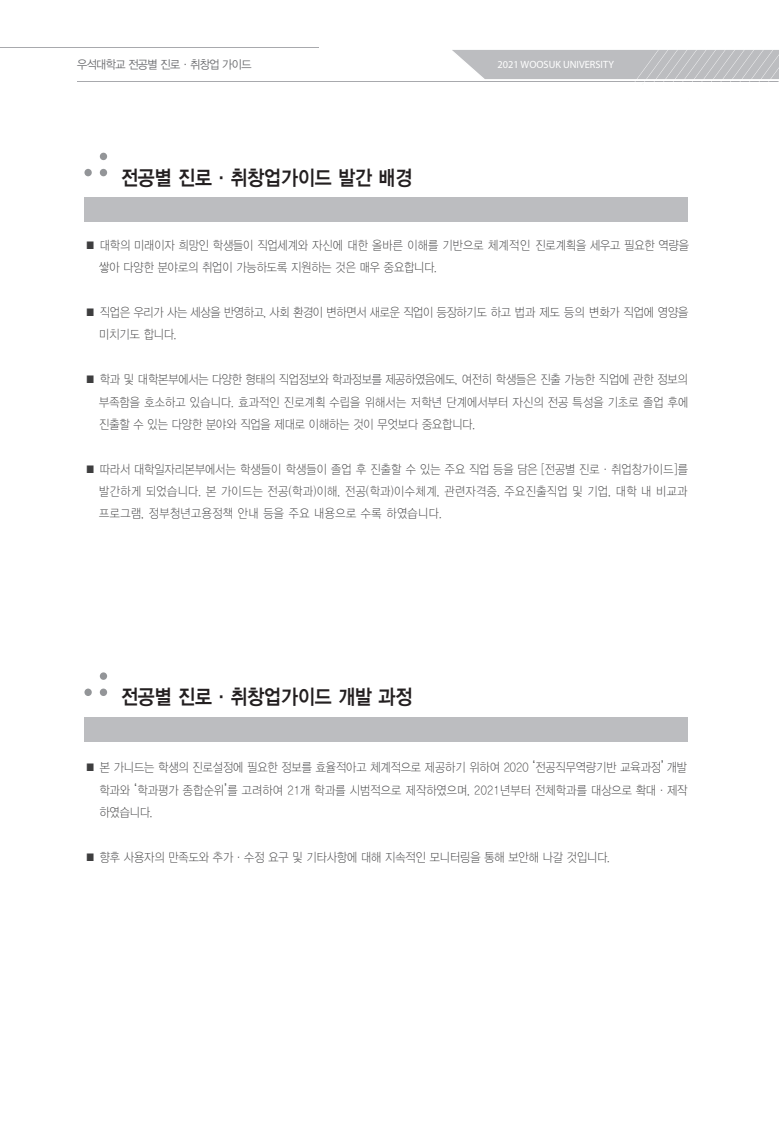
<style>
.page{position:relative;width:779px;height:1132px;background:#fff}
.page>*{position:absolute;margin:0;border:0;box-sizing:border-box;transform-origin:0 0}
.t1{font:20.7px "YDIYGO340";color:#231f20;scale:.88 1}
.t2{font:12.45px/22.4px "YDIYGO310";color:#3e3e3f;text-align:justify;scale:.88 1}
.t3{font:12.45px/22.4px "YDIYGO310";letter-spacing:-.02em;color:#3e3e3f;scale:.88 1}
.t4{font:11.85px "YDIYGO320";letter-spacing:-.05em;color:#6c6d70;scale:.93 1}
.t5{font:10.5px "Myriad Pro";color:#fff}
.s1{font-family:"YDI Web Dotum"}
</style>
<div class="page">
<div style="left:84px;top:198px;width:603px;height:24px;background:#bcbdc0"></div>
<div style="left:84px;top:169px;width:8px;height:7px;background:#939598;border-radius:50%"></div>
<div style="left:100px;top:169px;width:7px;height:7px;background:#939598;border-radius:50%"></div>
<div style="left:100px;top:153px;width:7px;height:7px;background:#939598;border-radius:50%"></div>
<div style="left:84px;top:717px;width:603px;height:24px;background:#bcbdc0"></div>
<div style="left:84px;top:688px;width:8px;height:7px;background:#939598;border-radius:50%"></div>
<div style="left:100px;top:688px;width:7px;height:7px;background:#939598;border-radius:50%"></div>
<div style="left:100px;top:672px;width:7px;height:7px;background:#939598;border-radius:50%"></div>
<hr style="left:0;top:47px;width:318px;height:1px;background:#a8a9ad">
<hr style="left:77px;top:81px;width:701px;height:1px;background:#a8a9ad">
<svg style="left:452px;top:50px;width:326px;height:32px;background:#c3c4c7"></svg>
<p class="t4" style="left:77px;top:58px;width:189px">우석대학교 전공별 진로·취창업 가이드</p>
<p class="t5" style="left:497px;top:58px;width:118px">2021 WOOSUK UNIVERSITY</p>
<h1 class="t1" style="left:121px;top:165px;width:332px">전공별 진로·취창업가이드 발간 배경</h1>
<p class="t2" style="left:99px;top:234px;width:671px;text-indent:-14px">■ 대학의 미래이자 희망인 학생들이 직업세계와 자신에 대한 올바른 이해를 기반으로 체계적인 진로계획을 세우고 필요한 역량을 쌓아 다양한 분야로의 취업이 가능하도록 지원하는 것은 매우 중요합니다.</p>
<p class="t3" style="left:99px;top:301px;width:670px;text-indent:-14px">■ 직업은 우리가 사는 세상을 반영하고, 사회 환경이 변하면서 새로운 직업이 등장하기도 하고 법과 제도 등의 변화가 직업에 영양을 미치기도 합니다.</p>
<p class="t2" style="left:99px;top:368px;width:670px;text-indent:-14px">■ 학과 및 대학본부에서는 다양한 형태의 직업정보와 학과정보를 제공하였음에도, 여전히 학생들은 진출 가능한 직업에 관한 정보의 부족함을 호소하고 있습니다. 효과적인 진로계획 수립을 위해서는 저학년 단계에서부터 자신의 전공 특성을 기초로 졸업 후에 진출할 수 있는 다양한 분야와 직업을 제대로 이해하는 것이 무엇보다 중요합니다.</p>
<p class="t2" style="left:99px;top:458px;width:670px;text-indent:-14px">■ 따라서 대학일자리본부에서는 학생들이 학생들이 졸업 후 진출할 수 있는 주요 직업 등을 담은 [전공별 진로·취업창가이드]를 발간하게 되었습니다. 본 가이드는 전공(학과)이해, 전공(학과)이수체계, 관련자격증, 주요진출직업 및 기업, 대학 내 비교과 프로그램, 정부청년고용정책 안내 등을 주요 내용으로 수록 하였습니다.</p>
<h1 class="t1" style="left:121px;top:685px;width:332px">전공별 진로·취창업가이드 개발 과정</h1>
<p class="t2" style="left:99px;top:756px;width:669px;text-indent:-15px">■ 본 가니드는 학생의 진로설정에 필요한 정보를 효율적아고 체계적으로 제공하기 위하여 2020 <span class="s1">‘</span>전공직무역량기반 교육과정<span class="s1">’</span> 개발 학과와 <span class="s1">‘</span>학과평가 종합순위<span class="s1">’</span>를 고려하여 21개 학과를 시범적으로 제작하였으며, 2021년부터 전체학과를 대상으로 확대·제작 하였습니다.</p>
<p class="t2" style="left:85px;top:845px;width:598px">■ 향후 사용자의 만족도와 추가·수정 요구 및 기타사항에 대해 지속적인 모니터링을 통해 보안해 나갈 것입니다.</p>
</div>
